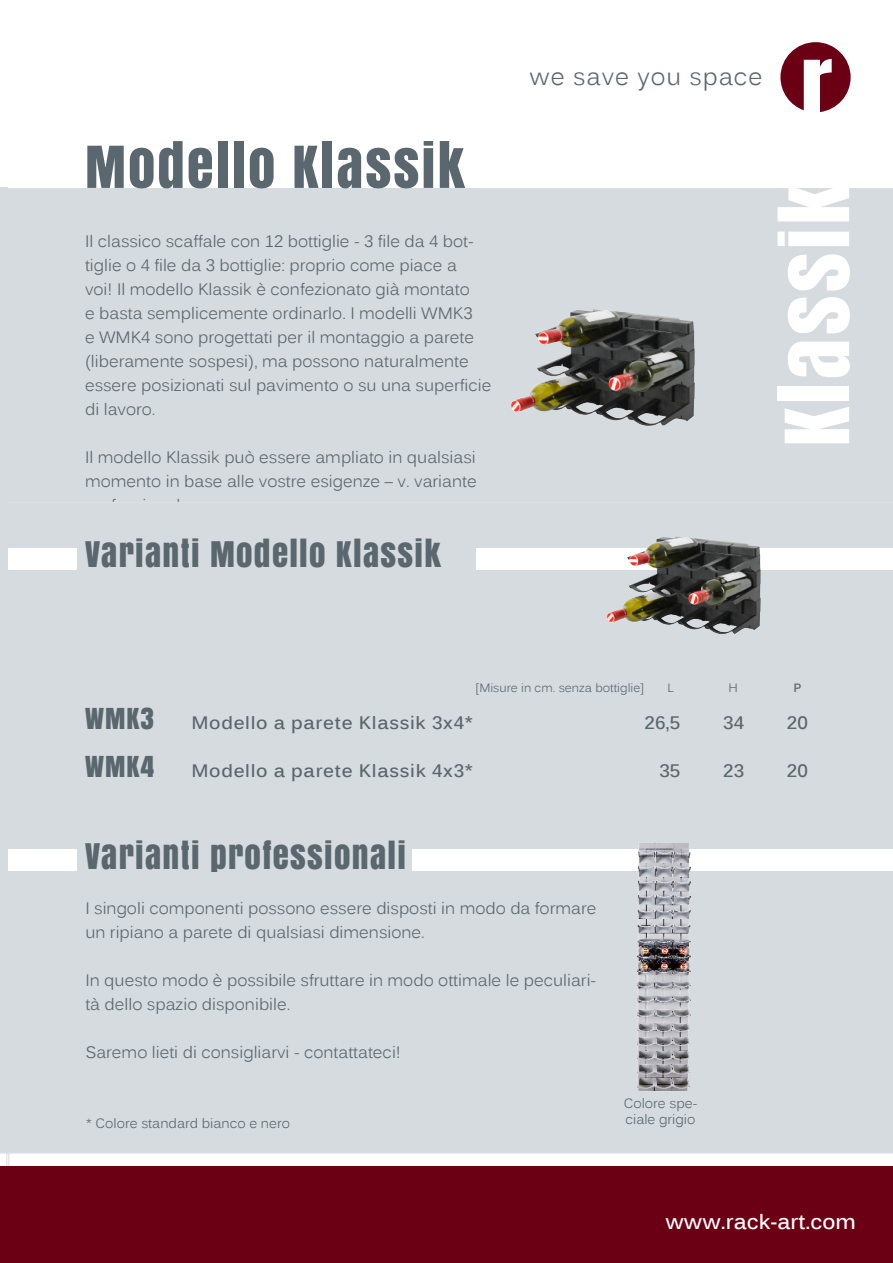
<style>
.page{position:relative;width:893px;height:1263px;background:#fff}
.page>*{position:absolute;margin:0;border:0;box-sizing:border-box;transform-origin:0 0}
.t1{font:82.95px "Anton";letter-spacing:.04em;color:#fff}
.t2{font:54.3px "Anton";letter-spacing:.04em;color:#5a676e}
.t3{font:33px "Anton";letter-spacing:.04em;color:#5a676e}
.t4{font:27px "Anton";letter-spacing:.04em;color:#5a676e}
.t5{font:24px "Kalinga";letter-spacing:.04em;color:#5a676e}
.t6{font:700 21px "Kalinga";color:#fff}
.t7{font:700 18px "Kalinga";letter-spacing:.04em;color:#5a676e}
.t8{font:16.5px/24px "Kalinga";color:#5a676e}
.t9{font:13.5px/16.2px "Kalinga";color:#5a676e}
.t10{font:12px "Kalinga";color:#5a676e}
.t11{font:700 12px "Kalinga";color:#5a676e}
</style>
<div class="page">
<div style="left:0;top:188px;width:893px;height:317px;background:#d6dbe0"></div>
<img style="left:511px;top:310px;width:150px;height:116px">
<div style="left:7px;top:505px;width:886px;height:648px;background:#d6dbe0"></div>
<div style="left:0;top:548px;width:77px;height:21px;background:#fff"></div>
<div style="left:476px;top:548px;width:417px;height:21px;background:#fff"></div>
<img style="left:607px;top:537px;width:126px;height:97px">
<div style="left:0;top:1167px;width:893px;height:96px;background:#6b0015"></div>
<svg style="left:780px;top:42px;width:71px;height:70px"></svg>
<div style="left:0;top:850px;width:77px;height:21px;background:#fff"></div>
<div style="left:412px;top:850px;width:481px;height:21px;background:#fff"></div>
<img style="left:531px;top:801px;width:269px;height:330px">
<svg style="left:7px;top:1153px;width:2px;height:14px"></svg>
<div style="left:0;top:187px;width:7px;height:966px;background:#d6dbe0"></div>
<p class="t2" style="left:85px;top:124px;width:381px">MODELLO KLASSIK</p>
<p class="t8" style="left:85px;top:231px;width:408px">Il classico scaffale con 12 bottiglie - 3 file da 4 bot&shy;tiglie o 4 file da 3 bottiglie: proprio come piace a<br>voi! Il modello Klassik è confezionato già montato<br>e basta semplicemente ordinarlo. I modelli WMK3<br>e WMK4 sono progettati per il montaggio a parete (liberamente sospesi), ma possono naturalmente essere posizionati sul pavimento o su una superficie di lavoro.</p>
<p class="t8" style="left:85px;top:447px;width:393px">Il modello Klassik può essere ampliato in qualsiasi momento in base alle vostre esigenze – v. variante</p>
<p class="t3" style="left:85px;top:528px;width:357px">VARIANTI MODELLO KLASSIK</p>
<p class="t5" style="left:530px;top:61px;width:235px">we save you space</p>
<p class="t1" style="left:752px;top:447px;width:266px;rotate:-90deg">KLASSIK</p>
<p class="t10" style="left:476px;top:680px;width:170px">[Misure in cm. senza bottiglie]</p>
<p class="t10" style="left:667px;top:680px;width:8px">L</p>
<p class="t10" style="left:728px;top:680px;width:11px">H</p>
<p class="t11" style="left:793px;top:680px;width:10px">P</p>
<p class="t4" style="left:85px;top:697px;width:71px">WMK3</p>
<p class="t7" style="left:191px;top:711px;width:283px">Modello a parete Klassik 3x4*</p>
<p class="t7" style="left:645px;top:711px;width:37px">26,5</p>
<p class="t7" style="left:723px;top:711px;width:22px">34</p>
<p class="t7" style="left:787px;top:711px;width:22px">20</p>
<p class="t4" style="left:85px;top:745px;width:71px">WMK4</p>
<p class="t7" style="left:191px;top:759px;width:283px">Modello a parete Klassik 4x3*</p>
<p class="t7" style="left:659px;top:759px;width:22px">35</p>
<p class="t7" style="left:723px;top:759px;width:22px">23</p>
<p class="t7" style="left:787px;top:759px;width:22px">20</p>
<p class="t3" style="left:85px;top:830px;width:322px">VARIANTI PROFESSIONALI</p>
<p class="t8" style="left:85px;top:898px;width:513px">I singoli componenti possono essere disposti in modo da formare un ripiano a parete di qualsiasi dimensione.</p>
<p class="t8" style="left:85px;top:970px;width:512px">In questo modo è possibile sfruttare in modo ottimale le peculiari&shy;tà dello spazio disponibile.</p>
<p class="t8" style="left:85px;top:1042px;width:317px">Saremo lieti di consigliarvi - contattateci!</p>
<p class="t9" style="left:86px;top:1117px;width:205px">* Colore standard bianco e nero</p>
<p class="t9" style="left:624px;top:1096px;width:75px">Colore spe&shy;ciale grigio</p>
<p class="t6" style="left:665px;top:1207px;width:192px">www.rack-art.com</p>
</div>
